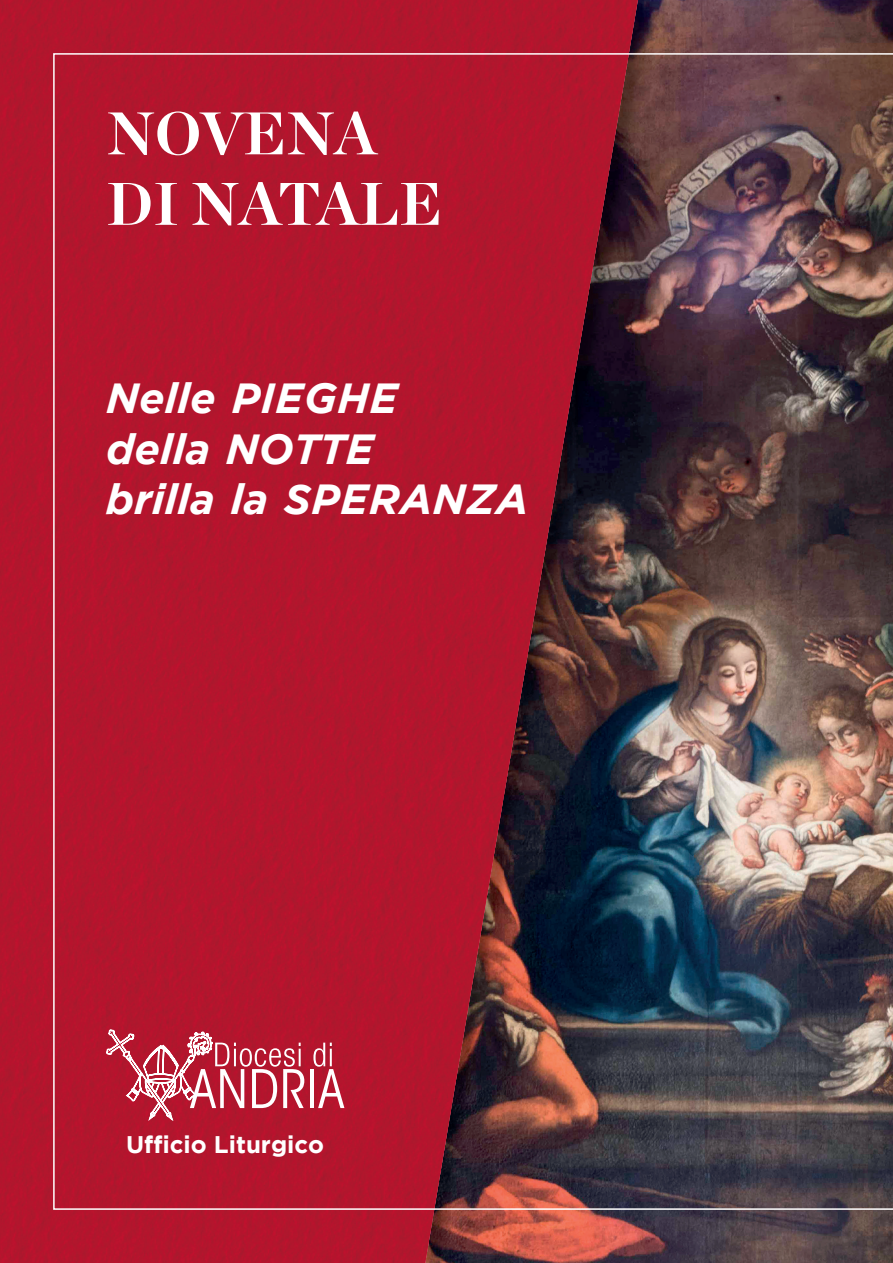
<style>
.page{position:relative;width:893px;height:1263px;background:#fff}
.page>*{position:absolute;margin:0;border:0;box-sizing:border-box;transform-origin:0 0}
.t1{font:700 60px/70.5px "Chronicle Display";color:#fff}
.t2{font:italic 700 42px/50.4px "Gotham";color:#fff}
.t3{font:700 24px "Gotham";color:#fff}
</style>
<div class="page">
<img style="left:638px;top:0;width:255px;height:1263px">
<img style="left:0;top:0;width:638px;height:1263px">
<img style="left:53px;top:53px;width:840px;height:1157px">
<hr style="left:310px;top:1069px;width:4px;height:39px;background:#fff">
<svg style="left:313px;top:1042px;width:31px;height:66px"></svg>
<svg style="left:106px;top:1024px;width:198px;height:101px"></svg>
<h1 class="t1" style="left:106px;top:94px;width:337px">NOVENA<br>DI NATALE</h1>
<p class="t2" style="left:106px;top:373px;width:423px">Nelle PIEGHE<br>della NOTTE<br>brilla la SPERANZA</p>
<p class="t3" style="left:126px;top:1130px;width:199px">Ufficio Liturgico</p>
</div>
